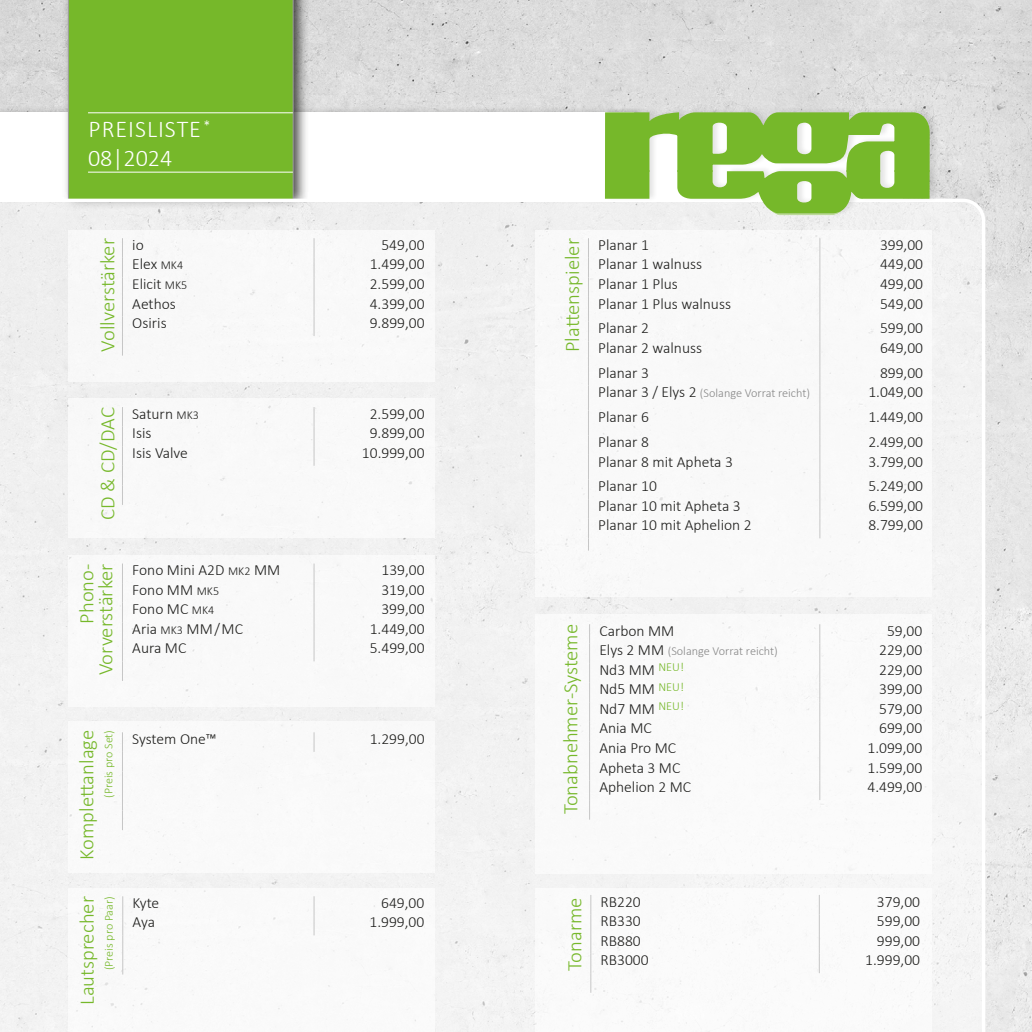
<style>
.page{position:relative;width:1032px;height:1032px;background:#fff}
.page>*{position:absolute;margin:0;border:0;box-sizing:border-box;transform-origin:0 0}
.t1{font:300 24.15px/29.1px "Calibri";letter-spacing:.04em;color:#fff}
.t2{font:300 20.65px/18.9px "Calibri";color:#76b82a;text-align:right}
.t3{font:300 15.58px "Calibri";color:#1d1d1b}
.t4{font:300 15.22px "Calibri";color:#1d1d1b}
.t5{font:300 12.25px "Calibri";color:#878787}
.t6{font:300 12.08px "Calibri";color:#76b82a}
.s1{font-size:12.08px}
.s2{font-size:15.58px;color:#1d1d1b}
</style>
<div class="page">
<img style="left:0;top:0;width:1032px;height:1032px">
<div style="left:0;top:105px;width:643px;height:99px;background:#1d1d1b;opacity:.16"></div>
<div style="left:0;top:112px;width:633px;height:88px;background:#fff"></div>
<div style="left:62px;top:0;width:247px;height:211px;background:#1d1d1b;opacity:.8"></div>
<div style="left:68px;top:0;width:225px;height:197px;background:#76b82a"></div>
<div style="left:0;top:197px;width:987px;height:835px;background:#f1f1f1"></div>
<div style="left:68px;top:230px;width:366px;height:152px;background:#fff"></div>
<svg style="left:314px;top:238px;width:1px;height:98px"></svg>
<svg style="left:122px;top:238px;width:1px;height:118px"></svg>
<hr style="left:88px;top:112px;width:205px;height:1px;background:#fff">
<hr style="left:88px;top:172px;width:205px;height:1px;background:#fff">
<div style="left:68px;top:398px;width:366px;height:140px;background:#fff"></div>
<div style="left:68px;top:555px;width:366px;height:152px;background:#fff"></div>
<svg style="left:314px;top:563px;width:1px;height:98px"></svg>
<svg style="left:122px;top:563px;width:1px;height:118px"></svg>
<div style="left:536px;top:230px;width:396px;height:367px;background:#fff"></div>
<div style="left:535px;top:614px;width:397px;height:259px;background:#fff"></div>
<div style="left:535px;top:888px;width:397px;height:144px;background:#fff"></div>
<div style="left:68px;top:721px;width:366px;height:152px;background:#fff"></div>
<svg style="left:314px;top:407px;width:1px;height:59px"></svg>
<svg style="left:122px;top:407px;width:1px;height:98px"></svg>
<svg style="left:314px;top:732px;width:1px;height:20px"></svg>
<svg style="left:122px;top:732px;width:1px;height:98px"></svg>
<svg style="left:590px;top:895px;width:1px;height:98px"></svg>
<svg style="left:819px;top:895px;width:1px;height:78px"></svg>
<div style="left:68px;top:888px;width:367px;height:144px;background:#fff"></div>
<svg style="left:314px;top:896px;width:1px;height:39px"></svg>
<svg style="left:122px;top:896px;width:1px;height:78px"></svg>
<div style="left:761px;top:203px;width:88px;height:16px;background:#efefef"></div>
<div style="left:605px;top:106px;width:334px;height:110px;background:#1d1d1b;opacity:.11"></div>
<svg style="left:605px;top:112px;width:325px;height:103px"></svg>
<svg style="left:588px;top:238px;width:1px;height:312px"></svg>
<svg style="left:819px;top:238px;width:1px;height:300px"></svg>
<svg style="left:819px;top:624px;width:1px;height:176px"></svg>
<svg style="left:589px;top:624px;width:1px;height:196px"></svg>
<h1 class="t1" style="left:88px;top:114px;width:124px">PREISLISTE<sup>*<br></sup>08|2024</h1>
<h2 class="t2" style="left:98px;top:352px;width:115px;rotate:-90deg">Vollverstärker</h2>
<p class="t3" style="left:132px;top:235px;width:13px">io</p>
<p class="t3" style="left:381px;top:235px;width:45px">549,00</p>
<p class="t3" style="left:132px;top:255px;width:52px">Elex <span class="s1">MK4</span></p>
<p class="t3" style="left:370px;top:255px;width:56px">1.499,00</p>
<p class="t4" style="left:132px;top:274px;width:57px">Elicit <span class="s1">MK5</span></p>
<p class="t3" style="left:370px;top:274px;width:56px">2.599,00</p>
<p class="t3" style="left:132px;top:294px;width:45px">Aethos</p>
<p class="t3" style="left:370px;top:294px;width:56px">4.399,00</p>
<p class="t3" style="left:132px;top:313px;width:36px">Osiris</p>
<p class="t3" style="left:370px;top:313px;width:56px">9.899,00</p>
<h2 class="t2" style="left:98px;top:520px;width:115px;rotate:-90deg">CD &amp; CD/DAC</h2>
<p class="t3" style="left:132px;top:404px;width:68px">Saturn <span class="s1">MK3</span></p>
<p class="t3" style="left:370px;top:404px;width:56px">2.599,00</p>
<p class="t3" style="left:132px;top:423px;width:21px">Isis</p>
<p class="t3" style="left:370px;top:423px;width:56px">9.899,00</p>
<p class="t3" style="left:132px;top:443px;width:57px">Isis Valve</p>
<p class="t3" style="left:362px;top:443px;width:64px">10.999,00</p>
<h2 class="t2" style="left:77px;top:675px;width:113px;rotate:-90deg">Phono-<br>Vorverstärker</h2>
<p class="t3" style="left:132px;top:560px;width:149px">Fono Mini A2D <span class="s1">MK2</span> MM</p>
<p class="t3" style="left:381px;top:560px;width:45px">139,00</p>
<p class="t3" style="left:132px;top:580px;width:88px">Fono MM <span class="s1">MK5</span></p>
<p class="t3" style="left:381px;top:580px;width:45px">319,00</p>
<p class="t3" style="left:132px;top:599px;width:84px">Fono MC <span class="s1">MK4</span></p>
<p class="t3" style="left:381px;top:599px;width:45px">399,00</p>
<p class="t3" style="left:132px;top:619px;width:112px">Aria <span class="s1">MK3</span> MM/MC</p>
<p class="t3" style="left:370px;top:619px;width:56px">1.449,00</p>
<p class="t3" style="left:132px;top:639px;width:56px">Aura MC</p>
<p class="t3" style="left:370px;top:639px;width:56px">5.499,00</p>
<h2 class="t2" style="left:77px;top:860px;width:131px;rotate:-90deg">Komplettanlage</h2>
<p class="t6" style="left:101px;top:798px;width:69px;rotate:-90deg">(Preis pro Set)</p>
<p class="t3" style="left:132px;top:729px;width:86px">System One™</p>
<p class="t3" style="left:370px;top:729px;width:56px">1.299,00</p>
<h2 class="t2" style="left:562px;top:352px;width:115px;rotate:-90deg">Plattenspieler</h2>
<h2 class="t2" style="left:561px;top:814px;width:192px;rotate:-90deg">Tonabnehmer-Systeme</h2>
<h2 class="t2" style="left:77px;top:1005px;width:110px;rotate:-90deg">Lautsprecher</h2>
<p class="t6" style="left:101px;top:970px;width:75px;rotate:-90deg">(Preis pro Paar)</p>
<h2 class="t2" style="left:565px;top:971px;width:75px;rotate:-90deg">Tonarme</h2>
<p class="t3" style="left:133px;top:893px;width:28px">Kyte</p>
<p class="t3" style="left:381px;top:893px;width:45px">649,00</p>
<p class="t3" style="left:133px;top:913px;width:24px">Aya</p>
<p class="t3" style="left:369px;top:913px;width:56px">1.999,00</p>
<p class="t3" style="left:598px;top:235px;width:52px">Planar 1</p>
<p class="t3" style="left:880px;top:235px;width:45px">399,00</p>
<p class="t3" style="left:598px;top:255px;width:105px">Planar 1 walnuss</p>
<p class="t3" style="left:880px;top:255px;width:45px">449,00</p>
<p class="t3" style="left:598px;top:274px;width:81px">Planar 1 Plus</p>
<p class="t3" style="left:880px;top:274px;width:45px">499,00</p>
<p class="t3" style="left:598px;top:294px;width:134px">Planar 1 Plus walnuss</p>
<p class="t3" style="left:880px;top:294px;width:45px">549,00</p>
<p class="t3" style="left:598px;top:318px;width:52px">Planar 2</p>
<p class="t3" style="left:880px;top:318px;width:45px">599,00</p>
<p class="t3" style="left:598px;top:338px;width:105px">Planar 2 walnuss</p>
<p class="t3" style="left:880px;top:338px;width:45px">649,00</p>
<p class="t3" style="left:598px;top:363px;width:52px">Planar 3</p>
<p class="t3" style="left:880px;top:363px;width:45px">899,00</p>
<p class="t5" style="left:598px;top:386px;width:213px"><span class="s2">Planar 3 / Elys 2</span> (Solange Vorrat reicht)</p>
<p class="t3" style="left:868px;top:382px;width:56px">1.049,00</p>
<p class="t3" style="left:598px;top:407px;width:52px">Planar 6</p>
<p class="t3" style="left:868px;top:407px;width:56px">1.449,00</p>
<p class="t3" style="left:598px;top:432px;width:52px">Planar 8</p>
<p class="t3" style="left:868px;top:432px;width:56px">2.499,00</p>
<p class="t3" style="left:598px;top:452px;width:136px">Planar 8 mit Apheta 3</p>
<p class="t3" style="left:868px;top:452px;width:56px">3.799,00</p>
<p class="t3" style="left:598px;top:476px;width:60px">Planar 10</p>
<p class="t3" style="left:868px;top:476px;width:56px">5.249,00</p>
<p class="t3" style="left:598px;top:496px;width:144px">Planar 10 mit Apheta 3</p>
<p class="t3" style="left:868px;top:496px;width:56px">6.599,00</p>
<p class="t3" style="left:598px;top:516px;width:155px">Planar 10 mit Aphelion 2</p>
<p class="t3" style="left:868px;top:516px;width:56px">8.799,00</p>
<p class="t3" style="left:599px;top:621px;width:76px">Carbon MM</p>
<p class="t3" style="left:887px;top:621px;width:37px">59,00</p>
<p class="t5" style="left:599px;top:643px;width:180px"><span class="s2">Elys 2 MM</span> (Solange Vorrat reicht)</p>
<p class="t3" style="left:879px;top:640px;width:45px">229,00</p>
<p class="t3" style="left:599px;top:660px;width:86px">Nd3 MM <sup>NEU!</sup></p>
<p class="t3" style="left:879px;top:660px;width:45px">229,00</p>
<p class="t3" style="left:599px;top:679px;width:86px">Nd5 MM <sup>NEU!</sup></p>
<p class="t3" style="left:879px;top:679px;width:45px">399,00</p>
<p class="t3" style="left:599px;top:699px;width:86px">Nd7 MM <sup>NEU!</sup></p>
<p class="t3" style="left:879px;top:699px;width:45px">579,00</p>
<p class="t3" style="left:599px;top:719px;width:54px">Ania MC</p>
<p class="t3" style="left:879px;top:719px;width:45px">699,00</p>
<p class="t3" style="left:599px;top:738px;width:78px">Ania Pro MC</p>
<p class="t3" style="left:867px;top:738px;width:56px">1.099,00</p>
<p class="t3" style="left:599px;top:758px;width:82px">Apheta 3 MC</p>
<p class="t3" style="left:867px;top:758px;width:56px">1.599,00</p>
<p class="t3" style="left:599px;top:777px;width:93px">Aphelion 2 MC</p>
<p class="t3" style="left:867px;top:777px;width:56px">4.499,00</p>
<p class="t3" style="left:601px;top:892px;width:42px">RB220</p>
<p class="t3" style="left:877px;top:892px;width:45px">379,00</p>
<p class="t3" style="left:601px;top:911px;width:42px">RB330</p>
<p class="t3" style="left:877px;top:911px;width:45px">599,00</p>
<p class="t3" style="left:601px;top:931px;width:42px">RB880</p>
<p class="t3" style="left:877px;top:931px;width:45px">999,00</p>
<p class="t3" style="left:601px;top:950px;width:50px">RB3000</p>
<p class="t3" style="left:865px;top:950px;width:56px">1.999,00</p>
</div>
